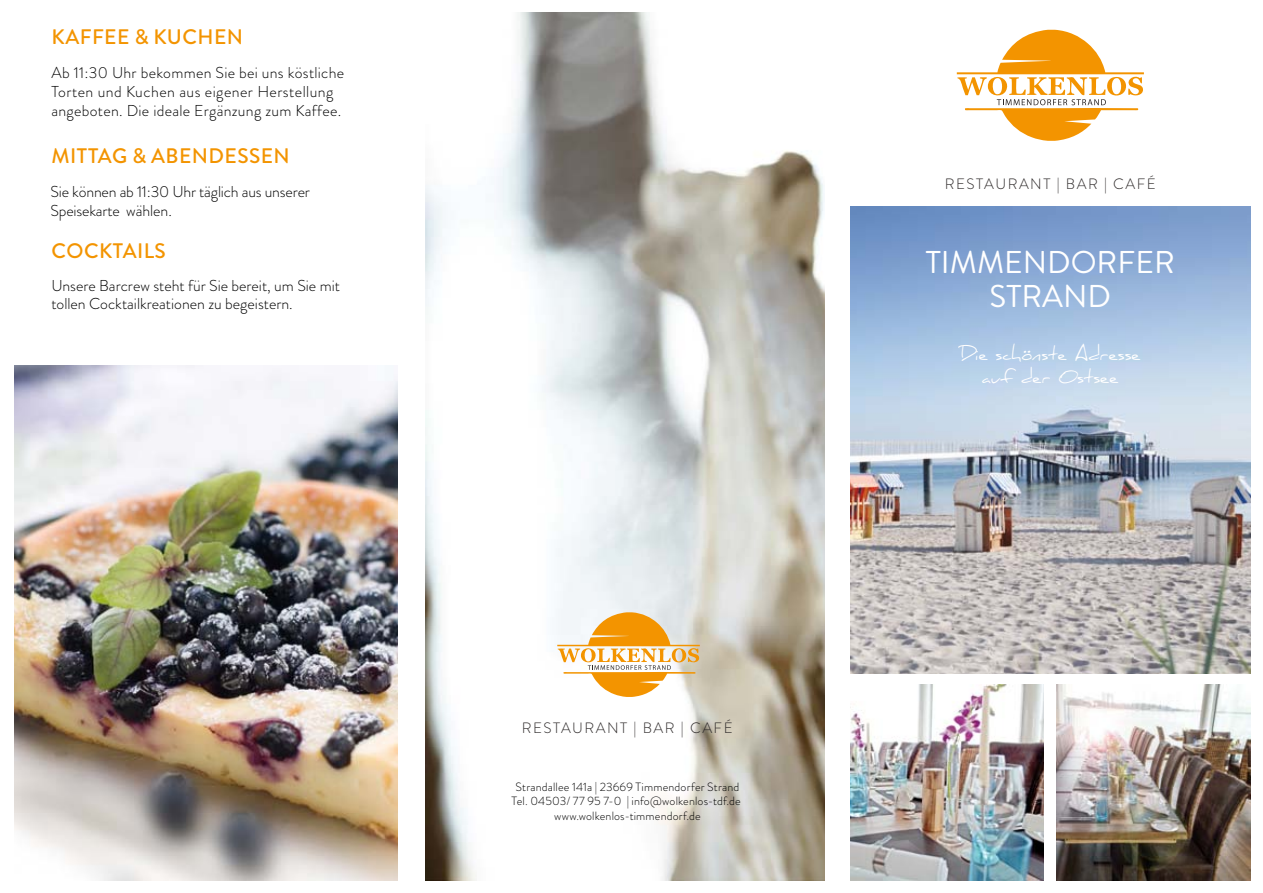
<style>
.page{position:relative;width:1263px;height:893px;background:#fff}
.page>*{position:absolute;margin:0;border:0;box-sizing:border-box;transform-origin:0 0}
.t1{font:31.5px/34.5px "Brandon Grotesque";color:#fff;text-align:center}
.t2{font:500 21px "Brandon Grotesque";letter-spacing:.02em;color:#f39400}
.t3{font:18px/22.5px "Daniel";color:#fff;text-align:center}
.t4{font:300 15.75px/18.9px "Brandon Grotesque";color:#000}
.t5{font:300 15.75px/18.9px "Brandon Grotesque";letter-spacing:.02em;color:#000}
.t6{font:300 15px "Brandon Grotesque";letter-spacing:.1em;color:#2e2a2a}
.t7{font:300 12px/14.4px "Brandon Grotesque";letter-spacing:.01em;color:#000;text-align:center}
</style>
<div class="page">
<svg style="left:957px;top:30px;width:187px;height:111px"></svg>
<img style="left:850px;top:207px;width:400px;height:466px">
<img style="left:425px;top:13px;width:400px;height:867px">
<svg style="left:557px;top:612px;width:143px;height:85px"></svg>
<img style="left:850px;top:685px;width:194px;height:195px">
<img style="left:1057px;top:685px;width:193px;height:195px">
<img style="left:15px;top:366px;width:382px;height:514px">
<h2 class="t2" style="left:52px;top:23px;width:193px">KAFFEE &amp; KUCHEN</h2>
<p class="t5" style="left:51px;top:63px;width:294px">Ab 11:30 Uhr bekommen Sie bei uns köstliche<br>Torten und Kuchen aus eigener Herstellung angeboten. Die ideale Ergänzung zum Kaffee.</p>
<h2 class="t2" style="left:52px;top:142px;width:240px">MITTAG &amp; ABENDESSEN</h2>
<p class="t4" style="left:51px;top:182px;width:261px">Sie können ab 11:30 Uhr täglich aus unserer<br>Speisekarte wählen.</p>
<h2 class="t2" style="left:52px;top:237px;width:116px">COCKTAILS</h2>
<p class="t4" style="left:51px;top:276px;width:290px">Unsere Barcrew steht für Sie bereit, um Sie mit tollen Cocktailkreationen zu begeistern.</p>
<p class="t6" style="left:522px;top:718px;width:212px">RESTAURANT | BAR | CAFÉ</p>
<p class="t7" style="left:512px;top:779px;width:231px">Strandallee 141a | 23669 Timmendorfer Strand<br>Tel. 04503/ 77 95 7-0 | info@wolkenlos-tdf.de www.wolkenlos-timmendorf.de</p>
<p class="t6" style="left:945px;top:173px;width:212px">RESTAURANT | BAR | CAFÉ</p>
<h1 class="t1" style="left:926px;top:245px;width:250px">TIMMENDORFER<br>STRAND</h1>
<p class="t3" style="left:960px;top:343px;width:182px">Die schönste Adresse auf der Ostsee</p>
</div>
